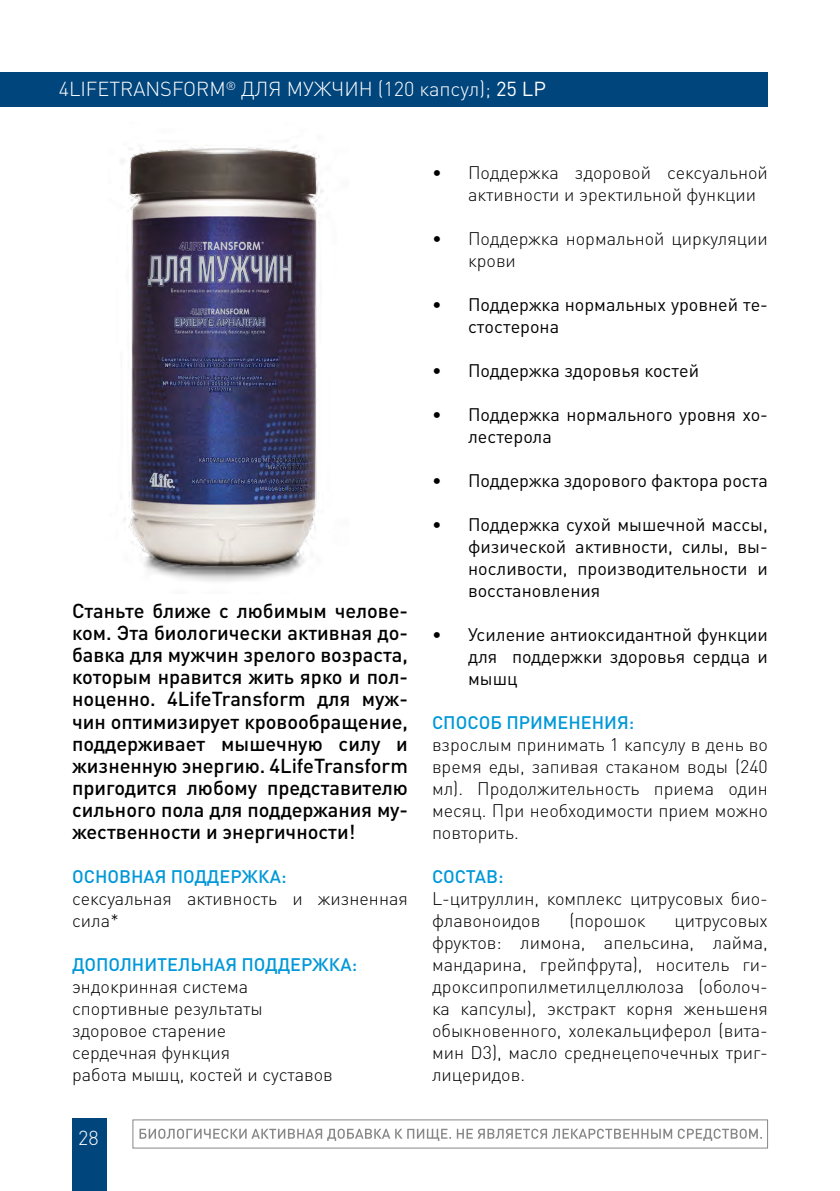
<style>
.page{position:relative;width:840px;height:1191px;background:#fff}
.page>*{position:absolute;margin:0;border:0;box-sizing:border-box;transform-origin:0 0}
.t1{font:500 20px/22px "DIN Pro";color:#000;text-align:justify}
.t2{font:300 20px "DIN Pro";color:#fff}
.t3{font:300 18px/22px "DIN Pro";color:#000}
.t4{font:18px/22px "DIN Pro";color:#000}
.t5{font:500 18px "DIN Pro";color:#0098d8}
.s1{font-weight:400}
</style>
<div class="page">
<div style="left:72px;top:1119px;width:34px;height:72px;background:#00457c"></div>
<div style="left:0;top:72px;width:767px;height:34px;background:#00457c"></div>
<svg style="left:139px;top:1128px;width:622px;height:13px"></svg>
<div style="left:132px;top:1119px;width:635px;height:29px;border:1px solid #878787"></div>
<img style="left:121px;top:146px;width:203px;height:436px">
<p class="t2" style="left:59px;top:74px;width:488px">4LIFETRANSFORM<sup>®</sup> ДЛЯ МУЖЧИН (120 капсул); <span class="s1">25 LP</span></p>
<p class="t1" style="left:72px;top:598px;width:337px">Станьте ближе с любимым челове&shy;ком. Эта биологически активная до&shy;бавка для мужчин зрелого возраста, которым нравится жить ярко и пол&shy;ноценно. 4LifeTransform для муж&shy;чин оптимизирует кровообращение, поддерживает мышечную силу и жизненную энергию. 4LifeTransform пригодится любому представителю сильного пола для поддержания му&shy;жественности и энергичности!</p>
<p class="t5" style="left:72px;top:861px;width:216px">ОСНОВНАЯ ПОДДЕРЖКА:</p>
<p class="t3" style="left:72px;top:885px;width:337px">сексуальная активность и жизненная сила*</p>
<p class="t5" style="left:72px;top:949px;width:286px">ДОПОЛНИТЕЛЬНАЯ ПОДДЕРЖКА:</p>
<p class="t3" style="left:72px;top:973px;width:262px">эндокринная система спортивные результаты здоровое старение<br>сердечная функция<br>работа мышц, костей и суставов</p>
<p class="t2" style="left:78px;top:1122px;width:22px">28</p>
<p class="t3" style="left:468px;top:160px;width:301px;text-indent:-36px">• Поддержка здоровой сексуальной активности и эректильной функции</p>
<p class="t3" style="left:468px;top:226px;width:301px;text-indent:-36px">• Поддержка нормальной циркуляции крови</p>
<p class="t4" style="left:468px;top:291px;width:301px;text-indent:-36px">• Поддержка нормальных уровней те&shy;стостерона</p>
<p class="t4" style="left:432px;top:357px;width:268px">• Поддержка здоровья костей</p>
<p class="t4" style="left:468px;top:401px;width:301px;text-indent:-36px">• Поддержка нормального уровня хо&shy;лестерола</p>
<p class="t4" style="left:432px;top:467px;width:337px">• Поддержка здорового фактора роста</p>
<p class="t4" style="left:468px;top:511px;width:301px;text-align:justify;text-indent:-36px">• Поддержка сухой мышечной массы, физической активности, силы, вы&shy;носливости, производительности и восстановления</p>
<p class="t4" style="left:468px;top:621px;width:301px;text-align:justify;text-indent:-36px">• Усиление антиоксидантной функции для поддержки здоровья сердца и мышц</p>
<p class="t5" style="left:432px;top:707px;width:204px">СПОСОБ ПРИМЕНЕНИЯ:</p>
<p class="t3" style="left:432px;top:731px;width:337px;text-align:justify">взрослым принимать 1 капсулу в день во время еды, запивая стаканом воды (240 мл). Продолжительность приема один месяц. При необходимости прием можно повторить.</p>
<p class="t5" style="left:432px;top:861px;width:73px">СОСТАВ:</p>
<p class="t3" style="left:432px;top:885px;width:337px">L-цитруллин, комплекс цитрусовых био&shy;флавоноидов</p>
<p class="t3" style="left:569px;top:907px;width:78px">(порошок</p>
<p class="t3" style="left:432px;top:907px;width:337px;text-align:justify;text-indent:242px">цитрусовых фруктов: лимона, апельсина, лайма, мандарина, грейпфрута), носитель ги&shy;дроксипропилметилцеллюлоза (оболоч&shy;ка капсулы), экстракт корня женьшеня обыкновенного, холекальциферол (вита&shy;мин D3), масло среднецепочечных триг&shy;лицеридов.</p>
</div>
